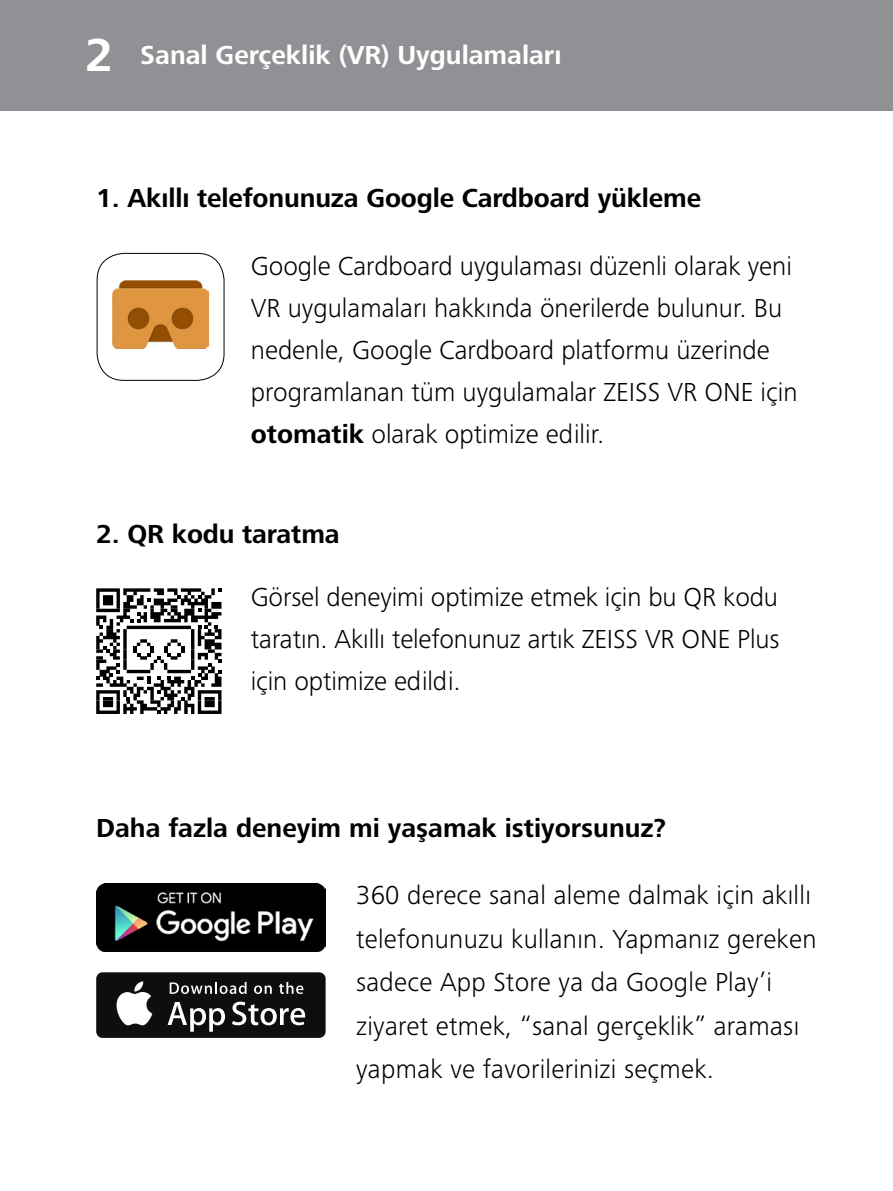
<style>
.page{position:relative;width:893px;height:1191px;background:#fff}
.page>*{position:absolute;margin:0;border:0;box-sizing:border-box;transform-origin:0 0}
.t1{font:300 27px/42px "Zeiss Frutiger Next Pro";color:#000}
.t2{font:700 27px "Zeiss Frutiger Next Pro";letter-spacing:-.005em;color:#000}
.t3{font:700 27px "Zeiss Frutiger Next Pro";color:#fff}
.s1{font-size:48px}
.s2{font-weight:700}
</style>
<div class="page">
<div style="left:0;top:0;width:893px;height:111px;background:#919195"></div>
<img style="left:113px;top:281px;width:96px;height:68px">
<div style="left:97px;top:253px;width:127px;height:128px;border:1px solid #000;border-radius:27px"></div>
<svg style="left:96px;top:588px;width:125px;height:126px"></svg>
<div style="left:96px;top:972px;width:230px;height:66px;background:#0f0d0d;border-radius:6px"></div>
<svg style="left:116px;top:981px;width:36px;height:44px"></svg>
<svg style="left:168px;top:1002px;width:57px;height:29px"></svg>
<svg style="left:232px;top:1001px;width:73px;height:24px"></svg>
<svg style="left:170px;top:982px;width:77px;height:12px"></svg>
<svg style="left:254px;top:985px;width:18px;height:9px"></svg>
<svg style="left:279px;top:982px;width:24px;height:12px"></svg>
<img style="left:96px;top:883px;width:230px;height:68px">
<p class="t3" style="left:85px;top:40px;width:478px"><span class="s1">2</span> Sanal Gerçeklik (VR) Uygulamaları</p>
<p class="t2" style="left:96px;top:182px;width:606px">1. Akıllı telefonunuza Google Cardboard yükleme</p>
<p class="t1" style="left:251px;top:245px;width:548px">Google Cardboard uygulaması düzenli olarak yeni VR uygulamaları hakkında önerilerde bulunur. Bu nedenle, Google Cardboard platformu üzerinde programlanan tüm uygulamalar ZEISS VR ONE için <span class="s2">otomatik</span> olarak optimize edilir.</p>
<p class="t2" style="left:96px;top:518px;width:245px">2. QR kodu taratma</p>
<p class="t1" style="left:251px;top:576px;width:530px;text-align:justify">Görsel deneyimi optimize etmek için bu QR kodu taratın. Akıllı telefonunuz artık ZEISS VR ONE Plus için optimize edildi.</p>
<p class="t2" style="left:96px;top:812px;width:571px">Daha fazla deneyim mi yaşamak istiyorsunuz?</p>
<p class="t1" style="left:356px;top:873px;width:462px;line-height:43.5px">360 derece sanal aleme dalmak için akıllı telefonunuzu kullanın. Yapmanız gereken sadece App Store ya da Google Play’i ziyaret etmek, “sanal gerçeklik” araması yapmak ve favorilerinizi seçmek.</p>
</div>
